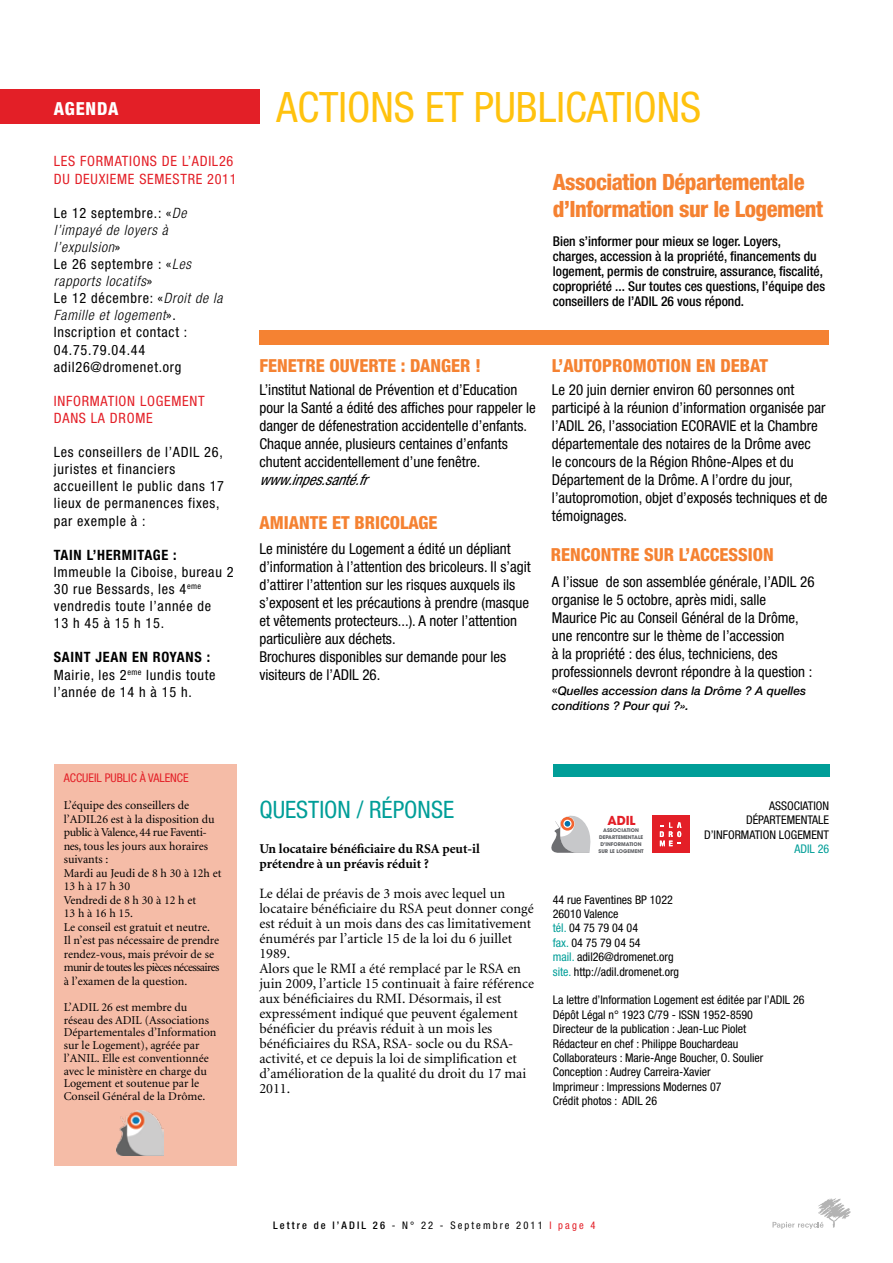
<style>
.page{position:relative;width:893px;height:1263px;background:#fff}
.page>*{position:absolute;margin:0;border:0;box-sizing:border-box;transform-origin:0 0}
.t1{font:condensed 42px "Helvetica Neue LT";color:#ffc20e}
.t2{font:condensed 24px "Helvetica Neue LT";color:#009e98}
.t3{font:800 condensed 22.5px/27px "Helvetica Neue LT";letter-spacing:-.02em;color:#f58232}
.t4{font:800 condensed 18px "Helvetica Neue LT";color:#f58232}
.t5{font:800 condensed 18px "Helvetica Neue LT";letter-spacing:.05em;color:#fff}
.t6{font:condensed 15px/18px "Helvetica Neue LT";color:#000}
.t7{font:italic condensed 15px "Helvetica Neue LT";color:#000}
.t8{font:14.25px/15px "Minion LT";color:#000}
.t9{font:condensed 14.25px/17.1px "Helvetica Neue LT";letter-spacing:.05em;color:#000}
.t10{font:condensed 14.25px "Helvetica Neue LT";letter-spacing:.05em;color:#e31f27}
.t11{font:700 condensed 14.25px "Helvetica Neue LT";letter-spacing:.05em;color:#000}
.t12{font:500 condensed 13.5px/15px "Helvetica Neue LT";color:#000}
.t13{font:700 13.5px/15px "Minion LT";color:#000}
.t14{font:700 12.3px "Avant Garde";color:#e31f27}
.t15{font:12px/13.5px "Minion LT";color:#000}
.t16{font:condensed 12px/14.4px "Helvetica Neue LT";color:#000}
.t17{font:italic 500 12px/14.4px "Helvetica Neue LT";color:#000}
.t18{font:condensed 12px "Helvetica Neue LT";color:#e31f27}
.t19{font:condensed 12px "Helvetica Neue LT";color:#009e98}
.t20{font:condensed 10.5px "Helvetica Neue LT";letter-spacing:.2em;color:#000}
.t21{font:700 5.1px/7.2px "Avant Garde";color:#5f6165;text-align:center}
.s1{font-weight:300;font-style:italic}
.s2{font-weight:700}
.s3{font-weight:400;font-style:normal;font-stretch:condensed;font-size:15px}
.s4{color:#009e98}
.s5{font-weight:500}
.s6{color:#e31f27}
</style>
<div class="page">
<div style="left:553px;top:764px;width:276px;height:13px;background:#009e98"></div>
<svg style="left:772px;top:1198px;width:78px;height:31px"></svg>
<div style="left:0;top:89px;width:259px;height:34px;background:#e31f27"></div>
<div style="left:259px;top:330px;width:570px;height:14px;background:#f58232"></div>
<div style="left:652px;top:816px;width:37px;height:37px;background:#e31f27"></div>
<svg style="left:660px;top:822px;width:21px;height:24px"></svg>
<svg style="left:551px;top:815px;width:40px;height:38px"></svg>
<div style="left:54px;top:764px;width:183px;height:401px;background:#f5bca7"></div>
<img style="left:116px;top:1111px;width:47px;height:44px">
<p class="t5" style="left:54px;top:97px;width:66px">agenda</p>
<h1 class="t1" style="left:276px;top:83px;width:426px">actions et publications</h1>
<p class="t10" style="left:54px;top:153px;width:8px">LES</p>
<p class="t10" style="left:80px;top:153px;width:9px">FORMATIONS</p>
<p class="t10" style="left:162px;top:153px;width:73px">de l’adil26</p>
<p class="t10" style="left:54px;top:170px;width:61px">DUDEUXIEME</p>
<p class="t10" style="left:139px;top:170px;width:99px">semestre 2011</p>
<p class="t9" style="left:54px;top:204px;width:170px">Le 12 septembre.: «<span class="s1">De l’impayé de loyers à l’expulsion</span>»<br>Le 26 septembre : «<span class="s1">Les rapports locatifs</span>»<br>Le 12 décembre: «<span class="s1">Droit de la<br>Famille et logement</span>».<br>Inscription et contact :<br>04.75.79.04.44 adil26@dromenet.org</p>
<p class="t10" style="left:54px;top:393px;width:9px">INFORMATION</p>
<p class="t10" style="left:140px;top:393px;width:9px">LOGEMENT</p>
<p class="t10" style="left:54px;top:410px;width:9px">DANS</p>
<p class="t10" style="left:91px;top:410px;width:29px">LA DROME</p>
<p class="t9" style="left:54px;top:443px;width:127px">Les conseillers de l’ADIL</p>
<p class="t9" style="left:204px;top:443px;width:20px">26,</p>
<p class="t9" style="left:54px;top:461px;width:172px">juristes et financiers accueillent le public dans 17 lieux de permanences fixes, par exemple à :</p>
<p class="t11" style="left:54px;top:546px;width:124px">TAIN L’HERMITAGE :</p>
<p class="t9" style="left:54px;top:563px;width:181px">Immeuble la Ciboise, bureau 2<br>30 rue Bessards, les 4<sup>eme </sup>vendredis toute l’année de<br>13 h 45 à 15 h 15.</p>
<p class="t9" style="left:54px;top:649px;width:163px"><span class="s2">SAINT JEAN EN ROYANS :<br></span>Mairie, les 2<sup>eme</sup> lundis toute l’année de 14 h à 15 h.</p>
<p class="t18" style="left:64px;top:771px;width:126px">Accueil public à Valence</p>
<p class="t15" style="left:64px;top:799px;width:159px">L’équipe des conseillers de l’ADIL26 est à la disposition du public à Valence, 44 rue Faventi&shy;nes, tous les jours aux horaires suivants :<br>Mardi au Jeudi de 8 h 30 à 12h et<br>13 h à 17 h 30<br>Vendredi de 8 h 30 à 12 h et<br>13 h à 16 h 15.<br>Le conseil est gratuit et neutre.<br>Il n’est pas nécessaire de prendre rendez-vous, mais prévoir de se munir de toutes les pièces nécessaires à l’examen de la question.</p>
<p class="t15" style="left:64px;top:1001px;width:154px;line-height:12.8px">L’ADIL 26 est membre du réseau des ADIL (Associations<br>Départementales d’Information sur le Logement), agréée par l’ANIL. Elle est conventionnée avec le ministère en charge du<br>Logement et soutenue par le<br>Conseil Général de la Drôme.</p>
<h3 class="t3" style="left:553px;top:168px;width:272px">Association Départementale d’Information sur le Logement</h3>
<p class="t12" style="left:553px;top:234px;width:274px">Bien s’informer pour mieux se loger. Loyers, charges, accession à la propriété, financements du logement, permis de construire, assurance, fiscalité, copropriété ... Sur toutes ces questions, l’équipe des conseillers de l’ADIL 26 vous répond.</p>
<p class="t4" style="left:259px;top:354px;width:19px">FENETRE</p>
<p class="t4" style="left:329px;top:354px;width:31px">OUVERTE</p>
<p class="t4" style="left:401px;top:354px;width:21px">: DANGER</p>
<p class="t4" style="left:475px;top:354px;width:8px">!</p>
<p class="t6" style="left:259px;top:381px;width:278px">L’institut National de Prévention et d’Education pour la Santé a édité des affiches pour rappeler le danger de défenestration accidentelle d’enfants.<br>Chaque année, plusieurs centaines d’enfants chutent accidentellement d’une fenêtre.</p>
<p class="t7" style="left:259px;top:471px;width:116px">www.inpes.santé.fr</p>
<p class="t4" style="left:259px;top:512px;width:11px">AMIANTE</p>
<p class="t4" style="left:332px;top:512px;width:68px">ET BRICOLAGE</p>
<p class="t6" style="left:259px;top:540px;width:273px">Le ministére du Logement a édité un dépliant d’information à l’attention des bricoleurs. Il s’agit d’attirer l’attention sur les risques auxquels ils s’exposent et les précautions à prendre (masque et vêtements protecteurs...). A noter l’attention particulière aux déchets.<br>Brochures disponibles sur demande pour les visiteurs de l’ADIL</p>
<p class="t6" style="left:362px;top:666px;width:19px">26.</p>
<p class="t4" style="left:552px;top:354px;width:43px">l’AUTOPROMOTION</p>
<p class="t4" style="left:696px;top:354px;width:64px">EN DEBAT</p>
<p class="t6" style="left:552px;top:381px;width:275px">Le 20 juin dernier environ 60 personnes ont participé à la réunion d’information organisée par l’ADIL</p>
<p class="t6" style="left:552px;top:417px;width:277px;text-indent:188px">et la Chambre départementale des notaires de la Drôme avec<br>le concours de la Région Rhône-Alpes et du Département de la Drôme. A l’ordre du jour, l’autopromotion, objet d’exposés techniques et de témoignages.</p>
<p class="t6" style="left:588px;top:417px;width:102px">26, l’association ECORAVIE</p>
<p class="t4" style="left:551px;top:544px;width:51px">RENCONTRE</p>
<p class="t4" style="left:644px;top:544px;width:86px">SUR L’ACCESSION</p>
<p class="t6" style="left:552px;top:573px;width:227px">A l’issue de son assemblée générale, l’ADIL</p>
<p class="t6" style="left:800px;top:573px;width:16px">26</p>
<p class="t6" style="left:552px;top:591px;width:262px">organise le 5 octobre, après midi, salle Maurice Pic au Conseil Général de la Drôme, une rencontre sur le thème de l’accession<br>à la propriété : des élus, techniciens, des professionnels devront répondre à la question :</p>
<p class="t17" style="left:552px;top:684px;width:256px"><span class="s3">«</span>Quelles accession dans la Drôme ? A quelles conditions ? Pour qui ?».</p>
<h2 class="t2" style="left:259px;top:796px;width:196px">question / réponse</h2>
<p class="t13" style="left:259px;top:841px;width:222px">Un locataire bénéficiaire du RSA peut-il prétendre à un préavis réduit ?</p>
<p class="t8" style="left:259px;top:886px;width:276px">Le délai de préavis de 3 mois avec lequel un locataire bénéficiaire du RSA peut donner congé est réduit à un mois dans des cas limitativement énumérés par l’article 15 de la loi du 6 juillet 1989.<br>Alors que le RMI a été remplacé par le RSA en juin 2009, l’article 15 continuait à faire référence aux bénéficiaires du RMI. Désormais, il est expressément indiqué que peuvent également bénéficier du préavis réduit à un mois les bénéficiaires du RSA, RSA- socle ou du RSA&shy;activité, et ce depuis la loi de simplification et d’amélioration de la qualité du droit du 17 mai 2011.</p>
<p class="t14" style="left:608px;top:812px;width:29px">ADIL</p>
<p class="t21" style="left:598px;top:826px;width:47px">ASSOCIATION<br>DEPARTEMENTALE<br>D'INFORMATION<br>SUR LE LOGEMENT</p>
<p class="t16" style="left:704px;top:798px;width:127px;text-align:right">association départementale d’information logement</p>
<p class="t19" style="left:794px;top:842px;width:7px">ADIL</p>
<p class="t19" style="left:818px;top:842px;width:13px">26</p>
<p class="t16" style="left:553px;top:892px;width:128px">44 rue Faventines BP 1022<br>26010 Valence<br><span class="s4">tél.</span> 04 75 79 04 04<br><span class="s4">fax.</span> 04 75 79 04 54<br><span class="s4">mail.</span> adil26@dromenet.org <span class="s4">site.</span> http://adil.dromenet.org</p>
<p class="t16" style="left:553px;top:993px;width:224px">La lettre d’Information Logement est éditée par l’ADIL</p>
<p class="t16" style="left:793px;top:993px;width:13px">26</p>
<p class="t16" style="left:553px;top:1007px;width:132px">Dépôt Légal n° 1923 C/79 - ISSN</p>
<p class="t16" style="left:553px;top:1007px;width:212px;text-indent:150px">1952-8590<br>Directeur de la publication : Jean-Luc Piolet Rédacteur en chef : Philippe Bouchardeau Collaborateurs : Marie-Ange Boucher, O. Soulier Conception : Audrey Carreira-Xavier<br>Imprimeur : Impressions Modernes 07<br>Crédit photos : ADIL</p>
<p class="t16" style="left:646px;top:1094px;width:13px">26</p>
<p class="t20" style="left:273px;top:1219px;width:324px"><span class="s5">Lettre de l’ADIL 26</span> - N ° 22 - Septembre 2011 <span class="s6">I page 4</span></p>
</div>
